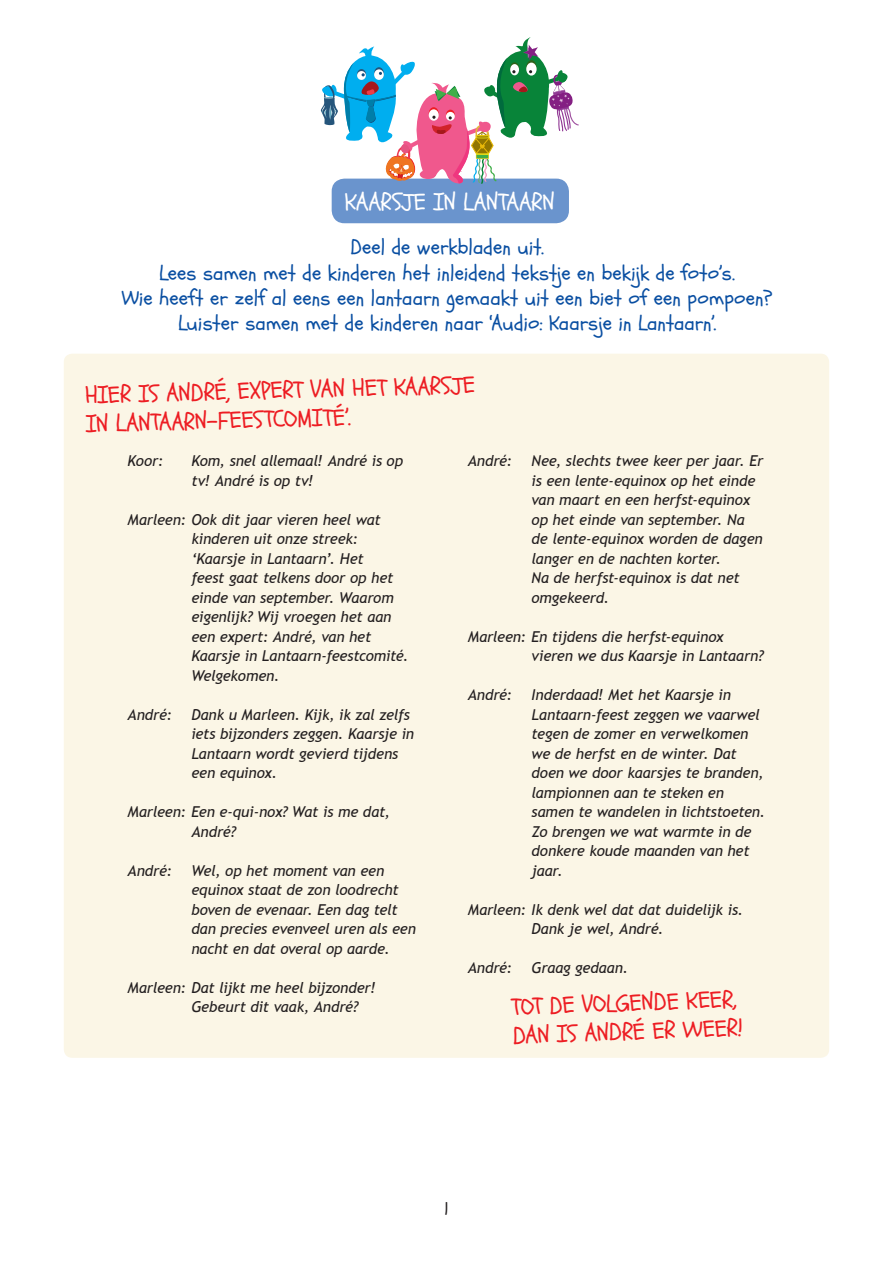
<style>
.page{position:relative;width:893px;height:1263px;background:#fff}
.page>*{position:absolute;margin:0;border:0;box-sizing:border-box;transform-origin:0 0}
.t1{font:24px/29.2px "Schoolbell";color:#ed1d23}
.t2{font:24px "Schoolbell";letter-spacing:-.015em;color:#fff}
.t3{font:21px "Schoolbell";letter-spacing:.005em;color:#0a4fa2}
.t4{font:18px "Schoolbell";color:#231f20}
.t5{font:italic 15px/19.5px "Trebuchet MS";letter-spacing:-.01em;color:#231f20}
</style>
<div class="page">
<div style="left:64px;top:354px;width:765px;height:704px;background:#fbf6e6;border-radius:9px"></div>
<div style="left:332px;top:179px;width:237px;height:44px;background:#6a94cd;border-radius:13px"></div>
<svg style="left:321px;top:37px;width:258px;height:147px"></svg>
<p class="t2" style="left:345px;top:186px;width:211px">KAARSJE IN LANTAARN</p>
<p class="t3" style="left:350px;top:233px;width:195px">Deel de werkbladen uit.</p>
<p class="t3" style="left:159px;top:259px;width:577px">Lees samen met de kinderen het inleidend tekstje en bekijk de foto’s.</p>
<p class="t3" style="left:122px;top:284px;width:652px">Wie heeft er zelf al eens een lantaarn gemaakt uit een biet of een pompoen?</p>
<p class="t3" style="left:178px;top:309px;width:540px">Luister samen met de kinderen naar ‘Audio: Kaarsje in Lantaarn’.</p>
<p class="t1" style="left:85px;top:380px;width:391px;rotate:-1deg">HIER IS ANDRÉ, EXPERT VAN HET KAARSJE<br>IN LANTAARN-FEESTCOMITÉ’.</p>
<p class="t5" style="left:128px;top:451px;width:37px">Koor:</p>
<p class="t5" style="left:191px;top:451px;width:213px">Kom, snel allemaal! André is op tv! André is op tv!</p>
<p class="t5" style="left:191px;top:510px;width:219px;text-indent:-64px">Marleen: Ook dit jaar vieren heel wat kinderen uit onze streek: ‘Kaarsje in Lantaarn’. Het<br>feest gaat telkens door op het einde van september. Waarom eigenlijk? Wij vroegen het aan een expert: André, van het<br>Kaarsje in Lantaarn-feestcomité.<br>Welgekomen.</p>
<p class="t5" style="left:128px;top:705px;width:46px">André:</p>
<p class="t5" style="left:191px;top:705px;width:224px">Dank u Marleen. Kijk, ik zal zelfs iets bijzonders zeggen. Kaarsje in<br>Lantaarn wordt gevierd tijdens een equinox.</p>
<p class="t5" style="left:191px;top:802px;width:200px;text-indent:-64px">Marleen: Een e-qui-nox? Wat is me dat,<br>André?</p>
<p class="t5" style="left:128px;top:861px;width:46px">André:</p>
<p class="t5" style="left:191px;top:861px;width:226px">Wel, op het moment van een equinox staat de zon loodrecht boven de evenaar. Een dag telt dan precies evenveel uren als een nacht en dat overal op aarde.</p>
<p class="t5" style="left:191px;top:978px;width:186px;text-indent:-64px">Marleen: Dat lijkt me heel bijzonder!<br>Gebeurt dit vaak, André?</p>
<p class="t5" style="left:468px;top:451px;width:46px">André:</p>
<p class="t5" style="left:531px;top:451px;width:233px">Nee, slechts twee keer per jaar. Er is een lente-equinox op het einde van maart en een herfst-equinox op het einde van september. Na de lente-equinox worden de dagen langer en de nachten korter.<br>Na de herfst-equinox is dat net omgekeerd.</p>
<p class="t5" style="left:531px;top:627px;width:233px;text-indent:-64px">Marleen: En tijdens die herfst-equinox vieren we dus Kaarsje in Lantaarn?</p>
<p class="t5" style="left:468px;top:685px;width:46px">André:</p>
<p class="t5" style="left:531px;top:685px;width:235px">Inderdaad! Met het Kaarsje in<br>Lantaarn-feest zeggen we vaarwel tegen de zomer en verwelkomen we de herfst en de winter. Dat doen we door kaarsjes te branden, lampionnen aan te steken en samen te wandelen in lichtstoeten.<br>Zo brengen we wat warmte in de donkere koude maanden van het jaar.</p>
<p class="t5" style="left:531px;top:900px;width:213px;text-indent:-64px">Marleen: Ik denk wel dat dat duidelijk is.<br>Dank je wel, André.</p>
<p class="t5" style="left:468px;top:958px;width:46px">André:</p>
<p class="t5" style="left:531px;top:958px;width:98px">Graag gedaan.</p>
<p class="t1" style="left:511px;top:993px;width:227px;rotate:-2deg">TOT DE VOLGENDE KEER,</p>
<p class="t1" style="left:512px;top:1022px;width:232px;rotate:-2deg">DAN IS ANDRÉ ER WEER!</p>
<p class="t4" style="left:444px;top:1197px;width:6px">1</p>
</div>
